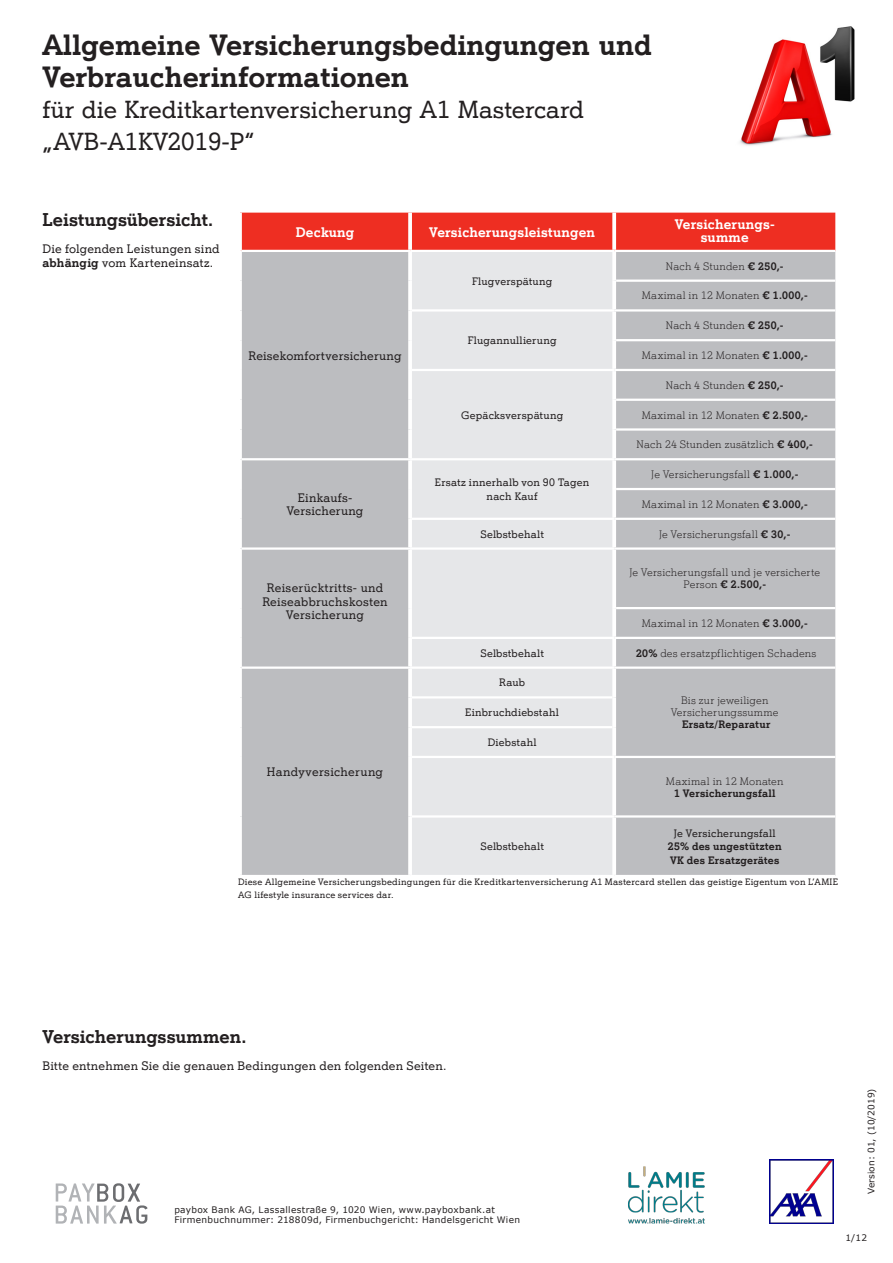
<style>
.page{position:relative;width:893px;height:1263px;background:#fff}
.page>*{position:absolute;margin:0;border:0;box-sizing:border-box;transform-origin:0 0}
.t1{font:700 28.5px/31.5px "A1 Einfach";color:#231f20}
.t2{font:500 24px/31.5px "A1 Einfach";color:#231f20}
.t3{font:700 18px "A1 Einfach";color:#231f20}
.t4{font:700 13.5px/13.5px "A1 Einfach";letter-spacing:.015em;color:#fff;text-align:center}
.t5{font:500 12px/13.5px "A1 Einfach";letter-spacing:.02em;color:#231f20;text-align:center}
.t6{font:10.5px/12px "A1 Einfach Leicht";letter-spacing:.02em;color:#231f20;text-align:center}
.t7{font:500 10.5px/13.5px "A1 Einfach";letter-spacing:.02em;color:#231f20;text-align:center}
.t8{font:700 10.5px/13.5px "A1 Einfach";letter-spacing:.025em;color:#231f20}
.t9{font:500 9px/13.5px "A1 Einfach";letter-spacing:.025em;color:#231f20}
.t10{font:9px/10.5px "Verdana";letter-spacing:.03em;color:#231f20}
.t11{font:9px "Verdana";color:#231f20}
.s1{font-weight:700}
.s2{font-family:"A1 Einfach";font-weight:700}
.s3{font-family:"A1 Einfach Leicht";font-weight:400}
</style>
<div class="page">
<img style="left:740px;top:26px;width:115px;height:120px">
<img style="left:770px;top:1160px;width:63px;height:64px">
<img style="left:628px;top:1166px;width:77px;height:58px">
<div style="left:242px;top:213px;width:593px;height:37px;background:#ee2e22"></div>
<div style="left:242px;top:252px;width:593px;height:623px;background:#bcbdc0"></div>
<div style="left:412px;top:252px;width:200px;height:623px;background:#e6e7e9"></div>
<svg style="left:240px;top:213px;width:2px;height:38px"></svg>
<svg style="left:408px;top:213px;width:4px;height:37px"></svg>
<svg style="left:612px;top:213px;width:4px;height:37px"></svg>
<svg style="left:408px;top:252px;width:4px;height:29px"></svg>
<hr style="left:612px;top:252px;width:4px;height:29px;background:#fff">
<svg style="left:408px;top:281px;width:4px;height:29px"></svg>
<hr style="left:612px;top:281px;width:4px;height:28px;background:#fff">
<svg style="left:408px;top:310px;width:4px;height:30px"></svg>
<hr style="left:612px;top:312px;width:4px;height:28px;background:#fff">
<svg style="left:408px;top:340px;width:4px;height:30px"></svg>
<hr style="left:612px;top:340px;width:4px;height:29px;background:#fff">
<svg style="left:408px;top:370px;width:4px;height:30px"></svg>
<hr style="left:612px;top:371px;width:4px;height:29px;background:#fff">
<svg style="left:408px;top:400px;width:4px;height:29px"></svg>
<hr style="left:612px;top:400px;width:4px;height:29px;background:#fff">
<svg style="left:408px;top:429px;width:4px;height:29px"></svg>
<hr style="left:612px;top:429px;width:4px;height:29px;background:#fff">
<svg style="left:408px;top:460px;width:4px;height:29px"></svg>
<hr style="left:612px;top:460px;width:4px;height:29px;background:#fff">
<svg style="left:408px;top:489px;width:4px;height:30px"></svg>
<hr style="left:612px;top:489px;width:4px;height:29px;background:#fff">
<svg style="left:408px;top:519px;width:4px;height:28px"></svg>
<hr style="left:612px;top:520px;width:4px;height:27px;background:#fff">
<svg style="left:408px;top:550px;width:4px;height:58px"></svg>
<hr style="left:612px;top:550px;width:4px;height:58px;background:#fff">
<svg style="left:408px;top:608px;width:4px;height:30px"></svg>
<hr style="left:612px;top:608px;width:4px;height:29px;background:#fff">
<svg style="left:408px;top:638px;width:4px;height:28px"></svg>
<hr style="left:612px;top:639px;width:4px;height:27px;background:#fff">
<svg style="left:408px;top:669px;width:4px;height:28px"></svg>
<hr style="left:612px;top:669px;width:4px;height:28px;background:#fff">
<svg style="left:408px;top:697px;width:4px;height:30px"></svg>
<hr style="left:612px;top:697px;width:4px;height:30px;background:#fff">
<svg style="left:408px;top:727px;width:4px;height:30px"></svg>
<hr style="left:612px;top:727px;width:4px;height:29px;background:#fff">
<svg style="left:408px;top:757px;width:4px;height:59px"></svg>
<hr style="left:612px;top:758px;width:4px;height:57px;background:#fff">
<svg style="left:408px;top:816px;width:4px;height:59px"></svg>
<hr style="left:612px;top:818px;width:4px;height:57px;background:#fff">
<hr style="left:616px;top:280px;width:219px;height:2px;background:#fff">
<hr style="left:412px;top:309px;width:202px;height:3px;background:#fff">
<hr style="left:614px;top:309px;width:221px;height:3px;background:#fff">
<hr style="left:616px;top:339px;width:219px;height:2px;background:#fff">
<hr style="left:412px;top:369px;width:202px;height:2px;background:#fff">
<hr style="left:614px;top:369px;width:221px;height:2px;background:#fff">
<hr style="left:616px;top:399px;width:219px;height:2px;background:#fff">
<hr style="left:616px;top:428px;width:219px;height:3px;background:#fff">
<hr style="left:242px;top:458px;width:168px;height:2px;background:#fff">
<hr style="left:410px;top:458px;width:204px;height:2px;background:#fff">
<hr style="left:614px;top:458px;width:221px;height:2px;background:#fff">
<hr style="left:616px;top:488px;width:219px;height:2px;background:#fff">
<hr style="left:412px;top:518px;width:202px;height:2px;background:#fff">
<hr style="left:614px;top:518px;width:221px;height:2px;background:#fff">
<hr style="left:242px;top:547px;width:168px;height:3px;background:#fff">
<hr style="left:410px;top:547px;width:204px;height:3px;background:#fff">
<hr style="left:614px;top:547px;width:221px;height:3px;background:#fff">
<hr style="left:616px;top:607px;width:219px;height:2px;background:#fff">
<hr style="left:412px;top:637px;width:202px;height:2px;background:#fff">
<hr style="left:614px;top:637px;width:221px;height:2px;background:#fff">
<hr style="left:242px;top:666px;width:168px;height:3px;background:#fff">
<hr style="left:410px;top:666px;width:204px;height:3px;background:#fff">
<hr style="left:614px;top:666px;width:221px;height:3px;background:#fff">
<hr style="left:412px;top:696px;width:200px;height:2px;background:#fff">
<hr style="left:412px;top:726px;width:200px;height:2px;background:#fff">
<hr style="left:412px;top:756px;width:202px;height:2px;background:#fff">
<hr style="left:614px;top:756px;width:221px;height:2px;background:#fff">
<hr style="left:412px;top:815px;width:202px;height:3px;background:#fff">
<hr style="left:614px;top:815px;width:221px;height:3px;background:#fff">
<svg style="left:56px;top:1183px;width:91px;height:41px"></svg>
<h1 class="t1" style="left:43px;top:29px;width:611px">Allgemeine Versicherungsbedingungen und<br>Verbraucherinformationen</h1>
<h2 class="t2" style="left:43px;top:94px;width:543px">für die Kreditkartenversicherung A1 Mastercard „AVB-A1KV2019-P“</h2>
<h3 class="t3" style="left:43px;top:208px;width:172px">Leistungsübersicht.</h3>
<p class="t5" style="left:43px;top:242px;width:179px;text-align:left">Die folgenden Leistungen sind <span class="s1">abhängig</span> vom Karteneinsatz.</p>
<p class="t4" style="left:296px;top:225px;width:60px">Deckung</p>
<p class="t4" style="left:429px;top:225px;width:167px">Versicherungsleistungen</p>
<p class="t4" style="left:675px;top:217px;width:101px">Versicherungs&shy;summe</p>
<p class="t5" style="left:248px;top:348px;width:155px">Reisekomfortversicherung</p>
<p class="t5" style="left:287px;top:490px;width:78px">Einkaufs-<br>Versicherung</p>
<p class="t5" style="left:262px;top:581px;width:127px">Reiserücktritts- und<br>Reiseabbruchskosten<br>Versicherung</p>
<p class="t5" style="left:267px;top:765px;width:118px">Handyversicherung</p>
<p class="t7" style="left:472px;top:274px;width:82px">Flugverspätung</p>
<p class="t7" style="left:468px;top:333px;width:90px">Flugannullierung</p>
<p class="t7" style="left:461px;top:408px;width:104px">Gepäcksverspätung</p>
<p class="t7" style="left:435px;top:475px;width:156px">Ersatz innerhalb von 90 Tagen nach Kauf</p>
<p class="t6" style="left:666px;top:260px;width:119px">Nach 4 Stunden <span class="s2">€ 250,-</span></p>
<p class="t6" style="left:642px;top:290px;width:167px">Maximal in 12 Monaten <span class="s2">€ 1.000,-</span></p>
<p class="t6" style="left:666px;top:319px;width:119px">Nach 4 Stunden <span class="s2">€ 250,-</span></p>
<p class="t6" style="left:642px;top:349px;width:167px">Maximal in 12 Monaten <span class="s2">€ 1.000,-</span></p>
<p class="t6" style="left:666px;top:379px;width:119px">Nach 4 Stunden <span class="s2">€ 250,-</span></p>
<p class="t6" style="left:642px;top:409px;width:168px">Maximal in 12 Monaten <span class="s2">€ 2.500,-</span></p>
<p class="t6" style="left:637px;top:438px;width:178px">Nach 24 Stunden zusätzlich <span class="s2">€ 400,-</span></p>
<p class="t6" style="left:651px;top:468px;width:149px">Je Versicherungsfall <span class="s2">€ 1.000,-</span></p>
<p class="t6" style="left:642px;top:498px;width:167px">Maximal in 12 Monaten <span class="s2">€ 3.000,-</span></p>
<p class="t7" style="left:480px;top:527px;width:65px">Selbstbehalt</p>
<p class="t6" style="left:659px;top:528px;width:133px">Je Versicherungsfall <span class="s2">€ 30,-</span></p>
<p class="t6" style="left:629px;top:566px;width:192px">Je Versicherungsfall und je versicherte</p>
<p class="t8" style="left:683px;top:578px;width:84px"><span class="s3">Person</span> € 2.500,-</p>
<p class="t6" style="left:642px;top:617px;width:167px">Maximal in 12 Monaten <span class="s2">€ 3.000,-</span></p>
<p class="t7" style="left:480px;top:646px;width:65px">Selbstbehalt</p>
<p class="t6" style="left:636px;top:647px;width:182px"><span class="s2">20%</span> des ersatzpflichtigen Schadens</p>
<p class="t7" style="left:499px;top:676px;width:27px">Raub</p>
<p class="t7" style="left:465px;top:705px;width:95px">Einbruchdiebstahl</p>
<p class="t7" style="left:488px;top:735px;width:50px">Diebstahl</p>
<p class="t6" style="left:671px;top:694px;width:109px">Bis zur jeweiligen<br>Versicherungssumme</p>
<p class="t8" style="left:682px;top:717px;width:90px">Ersatz/Reparatur</p>
<p class="t6" style="left:666px;top:775px;width:119px">Maximal in 12 Monaten</p>
<p class="t8" style="left:674px;top:786px;width:103px">1 Versicherungsfall</p>
<p class="t7" style="left:674px;top:826px;width:103px">Je Versicherungsfall</p>
<p class="t8" style="left:668px;top:839px;width:115px">25% des ungestützten<br>VK des Ersatzgerätes</p>
<p class="t9" style="left:238px;top:874px;width:601px">Diese Allgemeine Versicherungsbedingungen für die Kreditkartenversicherung A1 Mastercard stellen das geistige Eigentum von L’AMIE<br>AG lifestyle insurance services dar.</p>
<p class="t7" style="left:480px;top:839px;width:65px">Selbstbehalt</p>
<h3 class="t3" style="left:43px;top:1025px;width:205px">Versicherungssummen.</h3>
<p class="t5" style="left:43px;top:1058px;width:405px">Bitte entnehmen Sie die genauen Bedingungen den folgenden Seiten.</p>
<p class="t10" style="left:174px;top:1204px;width:347px">paybox Bank AG, Lassallestraße 9, 1020 Wien, www.payboxbank.at<br>Firmenbuchnummer: 218809d, Firmenbuchgericht: Handelsgericht Wien</p>
<p class="t11" style="left:865px;top:1194px;width:106px;rotate:-90deg">Version: 01, (10/2019)</p>
<p class="t10" style="left:845px;top:1233px;width:23px">1/12</p>
</div>
